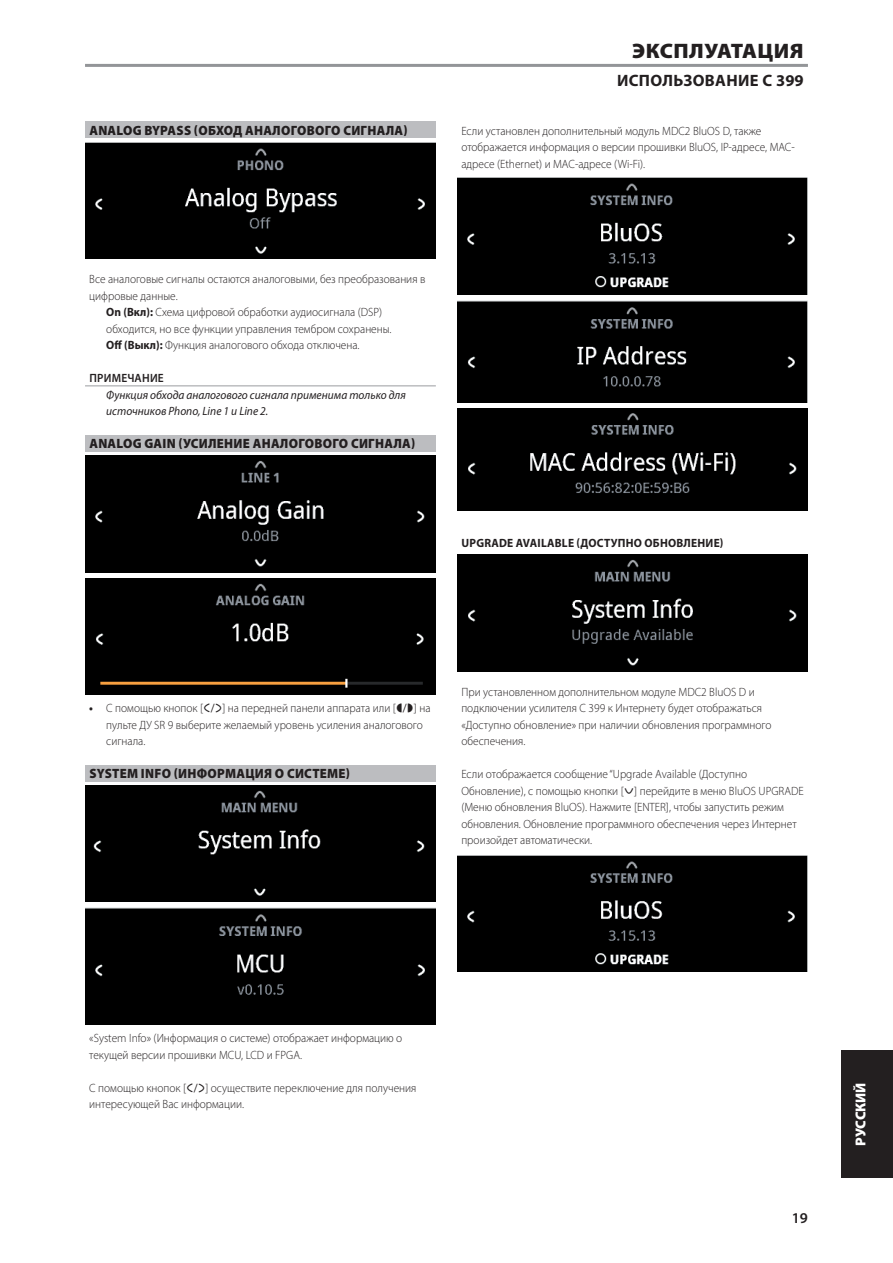
<style>
.page{position:relative;width:893px;height:1263px;background:#fff}
.page>*{position:absolute;margin:0;border:0;box-sizing:border-box;transform-origin:0 0}
.Body_copy_-_header{font:900 21px "Myriad Pro";letter-spacing:.02em;color:#231f20;scale:1.05 1}
.Body_copy_-_header-2{font:700 16.5px "Myriad Pro";letter-spacing:.02em;color:#231f20}
.Misc_-_page_number{font:600 15px "Myriad Pro";color:#231f20}
.t1{font:900 14.4px "Myriad Pro";letter-spacing:-.005em;color:#fff}
.Body_copy_-_sub-sect{font:900 13.5px "Myriad Pro";letter-spacing:.02em;color:#231f20;scale:.95 1}
.Body_copy_-_normal{font:300 12px/16.5px "Myriad Pro";color:#231f20;scale:.95 1}
.Body_copy_-_indent_1{font:300 12px/16.5px "Myriad Pro";color:#231f20;scale:.95 1}
.Body_copy_-_note{font:italic 12px/16.5px "Myriad Pro";color:#231f20;scale:.95 1}
.Body_copy_-_sub-sect-2{font:700 12px "Myriad Pro";letter-spacing:.02em;color:#231f20;scale:.95 1}
.Body_copy_-_note_hea{font:600 12px "Myriad Pro";letter-spacing:.02em;color:#231f20;scale:.95 1}
.s1{font-weight:700}
</style>
<div class="page">
<div style="left:842px;top:1050px;width:51px;height:128px;background:#231f20"></div>
<div style="left:85px;top:121px;width:351px;height:17px;background:#bcbdc0"></div>
<hr style="left:85px;top:385px;width:351px;height:2px;background:#bcbdc0">
<div style="left:85px;top:435px;width:351px;height:16px;background:#bcbdc0"></div>
<div style="left:85px;top:765px;width:351px;height:16px;background:#bcbdc0"></div>
<hr style="left:85px;top:64px;width:723px;height:3px;background:#939598">
<div style="left:85px;top:142px;width:351px;height:117px;background:#000"></div>
<div style="left:85px;top:456px;width:351px;height:116px;background:#000"></div>
<div style="left:457px;top:555px;width:351px;height:116px;background:#000"></div>
<div style="left:85px;top:785px;width:351px;height:117px;background:#000"></div>
<div style="left:457px;top:178px;width:351px;height:116px;background:#000"></div>
<img style="left:457px;top:855px;width:351px;height:117px">
<div style="left:85px;top:578px;width:351px;height:117px;background:#000"></div>
<div style="left:85px;top:908px;width:351px;height:116px;background:#000"></div>
<img style="left:457px;top:300px;width:351px;height:102px">
<img style="left:457px;top:408px;width:351px;height:102px">
<p class="Body_copy_-_sub-sect" style="left:89px;top:121px;width:336px">ANALOG BYPASS (ОБХОД АНАЛОГОВОГО СИГНАЛА)</p>
<p class="Body_copy_-_header" style="left:632px;top:37px;width:165px">ЭКСПЛУАТАЦИЯ</p>
<p class="Body_copy_-_header-2" style="left:617px;top:70px;width:188px">ИСПОЛЬЗОВАНИЕ C 399</p>
<p class="Body_copy_-_normal" style="left:461px;top:122px;width:353px">Если установлен дополнительный модуль MDC2 BluOS D, также отображается информация о версии прошивки BluOS, IP-адресе, MAC&shy;адресе (Ethernet) и MAC-адресе (Wi-Fi).</p>
<p class="Body_copy_-_normal" style="left:89px;top:271px;width:355px">Все аналоговые сигналы остаются аналоговыми, без преобразования в цифровые данные.</p>
<p class="Body_copy_-_indent_1" style="left:106px;top:304px;width:302px"><span class="s1">On (Вкл):</span> Схема цифровой обработки аудиосигнала (DSP) обходится, но все функции управления тембром сохранены.</p>
<p class="Body_copy_-_indent_1" style="left:106px;top:337px;width:268px"><span class="s1">Off (Выкл):</span> Функция аналогового обхода отключена.</p>
<p class="Body_copy_-_note_hea" style="left:89px;top:370px;width:80px">ПРИМЕЧАНИЕ</p>
<p class="Body_copy_-_note" style="left:106px;top:386px;width:317px">Функция обхода аналогового сигнала применима только для источников Phono, Line 1 и Line 2.</p>
<p class="Body_copy_-_sub-sect" style="left:89px;top:434px;width:345px">ANALOG GAIN (УСИЛЕНИЕ АНАЛОГОВОГО СИГНАЛА)</p>
<p class="Body_copy_-_sub-sect-2" style="left:461px;top:535px;width:277px">UPGRADE AVAILABLE (ДОСТУПНО ОБНОВЛЕНИЕ)</p>
<p class="Body_copy_-_indent_1" style="left:89px;top:700px;width:324px"><span class="s1">•</span> С помощью кнопок [ ▲] на передней панели аппарата или [</p>
<p class="Body_copy_-_indent_1" style="left:106px;top:700px;width:343px;text-indent:308px">] на пульте ДУ SR 9 выберите желаемый уровень усиления аналогового сигнала.</p>
<p class="Body_copy_-_sub-sect" style="left:89px;top:764px;width:276px">SYSTEM INFO (ИНФОРМАЦИЯ О СИСТЕМЕ)</p>
<p class="Body_copy_-_normal" style="left:461px;top:683px;width:328px">При установленном дополнительном модуле MDC2 BluOS D и подключении усилителя C 399 к Интернету будет отображаться «Доступно обновление» при наличии обновления программного обеспечения.</p>
<p class="Body_copy_-_normal" style="left:461px;top:766px;width:362px">Если отображается сообщение “Upgrade Available (Доступно Обновление), с помощью кнопки [ ] перейдите в меню BluOS UPGRADE (Меню обновления BluOS). Нажмите [ENTER], чтобы запустить режим обновления. Обновление программного обеспечения через Интернет произойдет автоматически.</p>
<p class="Body_copy_-_normal" style="left:89px;top:1030px;width:331px">«System Info» (Информация о системе) отображает информацию о текущей версии прошивки MCU, LCD и FPGA.</p>
<p class="Body_copy_-_normal" style="left:89px;top:1079px;width:346px">С помощью кнопок [ ▲] осуществите переключение для получения интересующей Вас информации.</p>
<p class="Misc_-_page_number" style="left:792px;top:1208px;width:18px">19</p>
<p class="t1" style="left:851px;top:1146px;width:65px;rotate:-90deg">РУССКИЙ</p>
</div>
